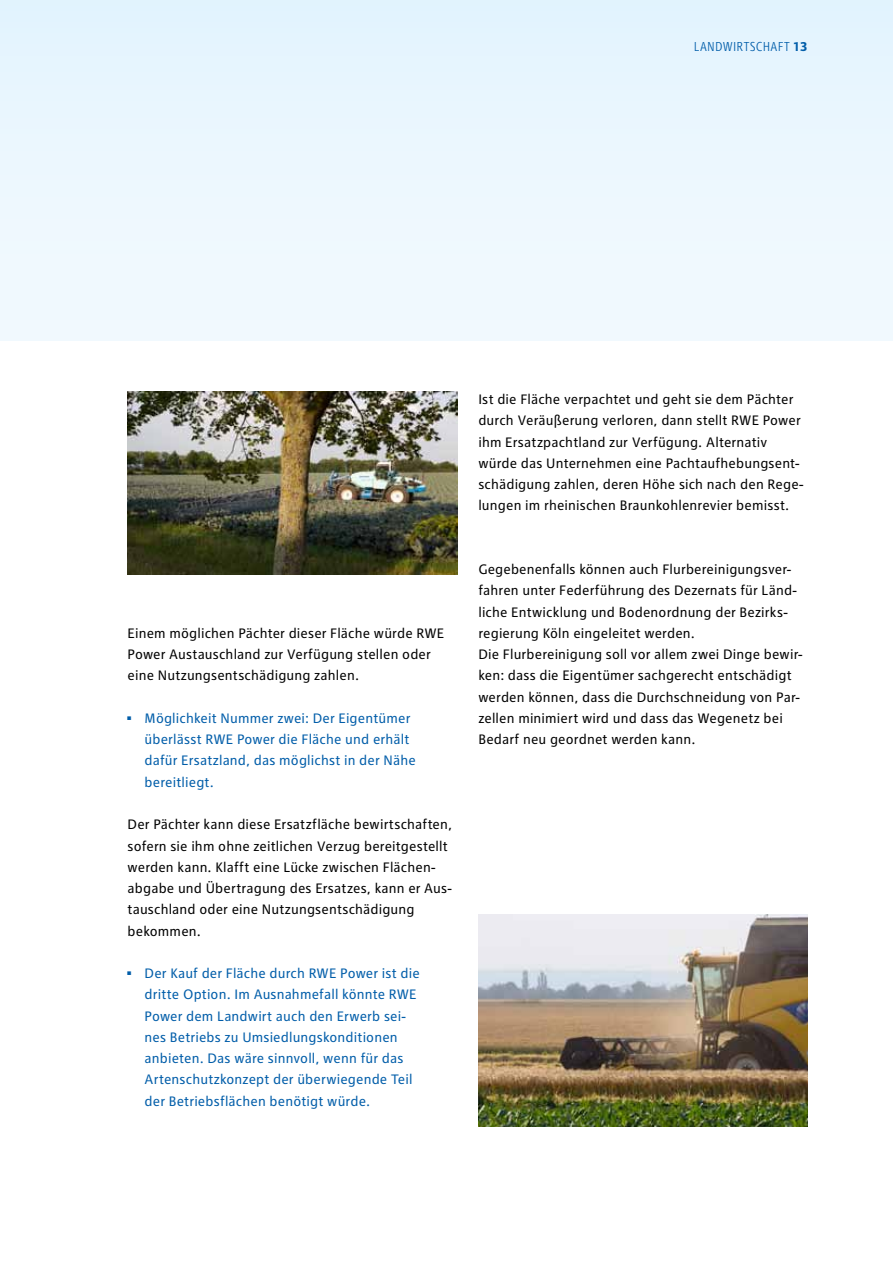
<style>
.page{position:relative;width:893px;height:1263px;background:#fff}
.page>*{position:absolute;margin:0;border:0;box-sizing:border-box;transform-origin:0 0}
.t1{font:14.25px/21.3px "RWE Text";letter-spacing:.01em;color:#000}
.t2{font:14.25px/21.3px "RWE Text";letter-spacing:.01em;color:#005da9}
.t3{font:300 condensed 13.5px "RWE Text";letter-spacing:.015em;color:#005da9}
.t4{font:700 13.5px "RWE Text";color:#005da9}
</style>
<div class="page">
<div style="left:0;top:0;width:893px;height:340px;background:#ecf7fe"></div>
<img style="left:128px;top:391px;width:329px;height:183px">
<img style="left:478px;top:914px;width:330px;height:213px">
<p class="t3" style="left:694px;top:39px;width:77px">LANDWIRTSCHAFT</p>
<p class="t4" style="left:793px;top:39px;width:17px">13</p>
<p class="t1" style="left:128px;top:622px;width:318px">Einem möglichen Pächter dieser Fläche würde RWE<br>Power Austauschland zur Verfügung stellen oder eine Nutzungsentschädigung zahlen.</p>
<p class="t2" style="left:145px;top:707px;width:273px;text-indent:-17px">• Möglichkeit Nummer zwei: Der Eigentümer überlässt RWE Power die Fläche und erhält dafür Ersatzland, das möglichst in der Nähe bereitliegt.</p>
<p class="t1" style="left:128px;top:814px;width:326px">Der Pächter kann diese Ersatzfläche bewirtschaften, sofern sie ihm ohne zeitlichen Verzug bereitgestellt werden kann. Klafft eine Lücke zwischen Flächen&shy;abgabe und Übertragung des Ersatzes, kann er Aus&shy;tauschland oder eine Nutzungsentschädigung bekommen.</p>
<p class="t2" style="left:145px;top:962px;width:277px;text-indent:-17px">• Der Kauf der Fläche durch RWE Power ist die dritte Option. Im Ausnahmefall könnte RWE Power dem Landwirt auch den Erwerb sei&shy;nes Betriebs zu Umsiedlungskonditionen anbieten. Das wäre sinnvoll, wenn für das Artenschutzkonzept der überwiegende Teil der Betriebsflächen benötigt würde.</p>
<p class="t1" style="left:478px;top:388px;width:326px">Ist die Fläche verpachtet und geht sie dem Pächter durch Veräußerung verloren, dann stellt RWE Power ihm Ersatzpachtland zur Verfügung. Alternativ würde das Unternehmen eine Pachtaufhebungsent&shy;schädigung zahlen, deren Höhe sich nach den Rege&shy;lungen im rheinischen Braunkohlenrevier bemisst.</p>
<p class="t1" style="left:478px;top:559px;width:325px">Gegebenenfalls können auch Flurbereinigungsver&shy;fahren unter Federführung des Dezernats für Länd&shy;liche Entwicklung und Bodenordnung der Bezirks&shy;regierung Köln eingeleitet werden.<br>Die Flurbereinigung soll vor allem zwei Dinge bewir&shy;ken: dass die Eigentümer sachgerecht entschädigt werden können, dass die Durchschneidung von Par&shy;zellen minimiert wird und dass das Wegenetz bei Bedarf neu geordnet werden kann.</p>
</div>
